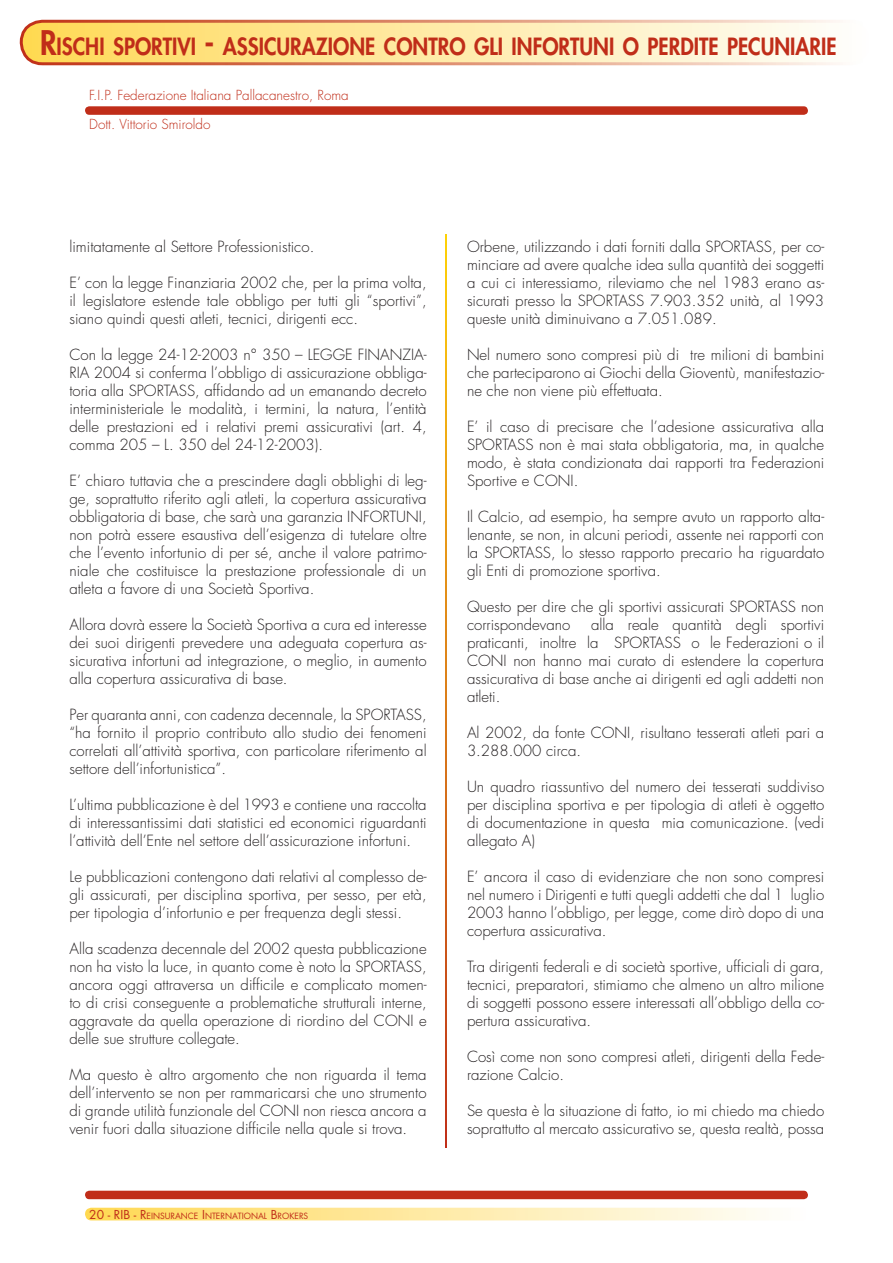
<style>
.page{position:relative;width:893px;height:1263px;background:#fff}
.page>*{position:absolute;margin:0;border:0;box-sizing:border-box;transform-origin:0 0}
.t1{font:800 23.1px "Futura";color:#c02d19;scale:.9 1}
.t2{font:300 15px/18px "Futura";color:#231f20;text-align:justify}
.t3{font:300 13.5px "Futura";color:#c02d19}
.t4{font:8.4px "Futura";color:#c02d19}
.s1{font-size:33px}
.s2{font-size:12px}
</style>
<div class="page">
<div style="left:21px;top:21px;width:851px;height:43px;background:linear-gradient(to right,#ffd754,#fefffe);border-radius:21px"></div>
<div style="left:20px;top:20px;width:853px;height:45px;border:3px solid #fff;border-radius:21px"></div>
<svg style="left:445px;top:235px;width:1px;height:912px"></svg>
<div style="left:85px;top:106px;width:723px;height:9px;background:#c02d19;border-radius:4px"></div>
<div style="left:85px;top:1191px;width:723px;height:8px;background:#c02d19;border-radius:4px"></div>
<svg style="left:85px;top:1208px;width:723px;height:12px;background:#feeba9"></svg>
<h1 class="t1" style="left:40px;top:36px;width:886px"><span class="s1">R</span>ISCHI SPORTIVI <span class="s1">-</span> ASSICURAZIONE CONTRO GLI INFORTUNI O PERDITE PECUNIARIE</h1>
<p class="t3" style="left:89px;top:88px;width:261px">F.I.P. Federazione Italiana Pallacanestro, Roma</p>
<p class="t3" style="left:89px;top:118px;width:123px">Dott. Vittorio Smiroldo</p>
<p class="t2" style="left:69px;top:239px;width:246px">limitatamente al Settore Professionistico.</p>
<p class="t2" style="left:69px;top:275px;width:359px">E’ con la legge Finanziaria 2002 che, per la prima volta, il legislatore estende tale obbligo per tutti gli “sportivi”, siano quindi questi atleti, tecnici, dirigenti ecc.</p>
<p class="t2" style="left:69px;top:347px;width:359px">Con la legge 24-12-2003 n° 350 – LEGGE FINANZIA-RIA 2004 si conferma l’obbligo di assicurazione obbliga&shy;toria alla SPORTASS, affidando ad un emanando decreto interministeriale le modalità, i termini, la natura, l’entità delle prestazioni ed i relativi premi assicurativi (art. 4, comma 205 – L. 350 del 24-12-2003).</p>
<p class="t2" style="left:69px;top:473px;width:359px">E’ chiaro tuttavia che a prescindere dagli obblighi di leg&shy;ge, soprattutto riferito agli atleti, la copertura assicurativa obbligatoria di base, che sarà una garanzia INFORTUNI, non potrà essere esaustiva dell’esigenza di tutelare oltre che l’evento infortunio di per sé, anche il valore patrimo&shy;niale che costituisce la prestazione professionale di un atleta a favore di una Società Sportiva.</p>
<p class="t2" style="left:69px;top:617px;width:359px">Allora dovrà essere la Società Sportiva a cura ed interesse dei suoi dirigenti prevedere una adeguata copertura as&shy;sicurativa infortuni ad integrazione, o meglio, in aumento alla copertura assicurativa di base.</p>
<p class="t2" style="left:69px;top:707px;width:359px">Per quaranta anni, con cadenza decennale, la SPORTASS, “ha fornito il proprio contributo allo studio dei fenomeni correlati all’attività sportiva, con particolare riferimento al settore dell’infortunistica”.</p>
<p class="t2" style="left:69px;top:797px;width:359px">L’ultima pubblicazione è del 1993 e contiene una raccolta di interessantissimi dati statistici ed economici riguardanti l’attività dell’Ente nel settore dell’assicurazione infortuni.</p>
<p class="t2" style="left:69px;top:869px;width:359px">Le pubblicazioni contengono dati relativi al complesso de&shy;gli assicurati, per disciplina sportiva, per sesso, per età, per tipologia d’infortunio e per frequenza degli stessi.</p>
<p class="t2" style="left:69px;top:941px;width:359px">Alla scadenza decennale del 2002 questa pubblicazione non ha visto la luce, in quanto come è noto la SPORTASS, ancora oggi attraversa un difficile e complicato momen&shy;to di crisi conseguente a problematiche strutturali interne, aggravate da quella operazione di riordino del CONI e delle sue strutture collegate.</p>
<p class="t2" style="left:69px;top:1067px;width:359px">Ma questo è altro argomento che non riguarda il tema dell’intervento se non per rammaricarsi che uno strumento di grande utilità funzionale del CONI non riesca ancora a venir fuori dalla situazione difficile nella quale si trova.</p>
<p class="t4" style="left:89px;top:1212px;width:220px"><span class="s2">20 - RIB - R</span>EINSURANCE <span class="s2">I</span>NTERNATIONAL <span class="s2">B</span>ROKERS</p>
<p class="t2" style="left:467px;top:239px;width:359px">Orbene, utilizzando i dati forniti dalla SPORTASS, per co&shy;minciare ad avere qualche idea sulla quantità dei soggetti a cui ci interessiamo, rileviamo che nel 1983 erano as&shy;sicurati presso la SPORTASS 7.903.352 unità, al 1993 queste unità diminuivano a 7.051.089.</p>
<p class="t2" style="left:467px;top:347px;width:359px">Nel numero sono compresi più di tre milioni di bambini che parteciparono ai Giochi della Gioventù, manifestazio&shy;ne che non viene più effettuata.</p>
<p class="t2" style="left:467px;top:419px;width:359px">E’ il caso di precisare che l’adesione assicurativa alla SPORTASS non è mai stata obbligatoria, ma, in qualche modo, è stata condizionata dai rapporti tra Federazioni Sportive e CONI.</p>
<p class="t2" style="left:467px;top:509px;width:359px">Il Calcio, ad esempio, ha sempre avuto un rapporto alta&shy;lenante, se non, in alcuni periodi, assente nei rapporti con la SPORTASS, lo stesso rapporto precario ha riguardato gli Enti di promozione sportiva.</p>
<p class="t2" style="left:467px;top:599px;width:359px">Questo per dire che gli sportivi assicurati SPORTASS non corrispondevano</p>
<p class="t2" style="left:467px;top:617px;width:359px;text-indent:124px">alla reale quantità degli sportivi praticanti, inoltre la SPORTASS o le Federazioni o il CONI non hanno mai curato di estendere la copertura assicurativa di base anche ai dirigenti ed agli addetti non atleti.</p>
<p class="t2" style="left:467px;top:725px;width:359px">Al 2002, da fonte CONI, risultano tesserati atleti pari a<br>3.288.000 circa.</p>
<p class="t2" style="left:467px;top:779px;width:359px">Un quadro riassuntivo del numero dei tesserati suddiviso per disciplina sportiva e per tipologia di atleti è oggetto di documentazione in questa mia comunicazione. (vedi allegato A)</p>
<p class="t2" style="left:467px;top:869px;width:359px">E’ ancora il caso di evidenziare che non sono compresi nel numero i Dirigenti e tutti quegli addetti che dal 1 luglio 2003 hanno l’obbligo, per legge, come dirò dopo di una copertura assicurativa.</p>
<p class="t2" style="left:467px;top:959px;width:359px">Tra dirigenti federali e di società sportive, ufficiali di gara, tecnici, preparatori, stimiamo che almeno un altro milione di soggetti possono essere interessati all’obbligo della co&shy;pertura assicurativa.</p>
<p class="t2" style="left:467px;top:1049px;width:359px">Così come non sono compresi atleti, dirigenti della Fede&shy;razione Calcio.</p>
<p class="t2" style="left:467px;top:1103px;width:359px">Se questa è la situazione di fatto, io mi chiedo ma chiedo soprattutto al mercato assicurativo se, questa realtà, possa</p>
</div>
